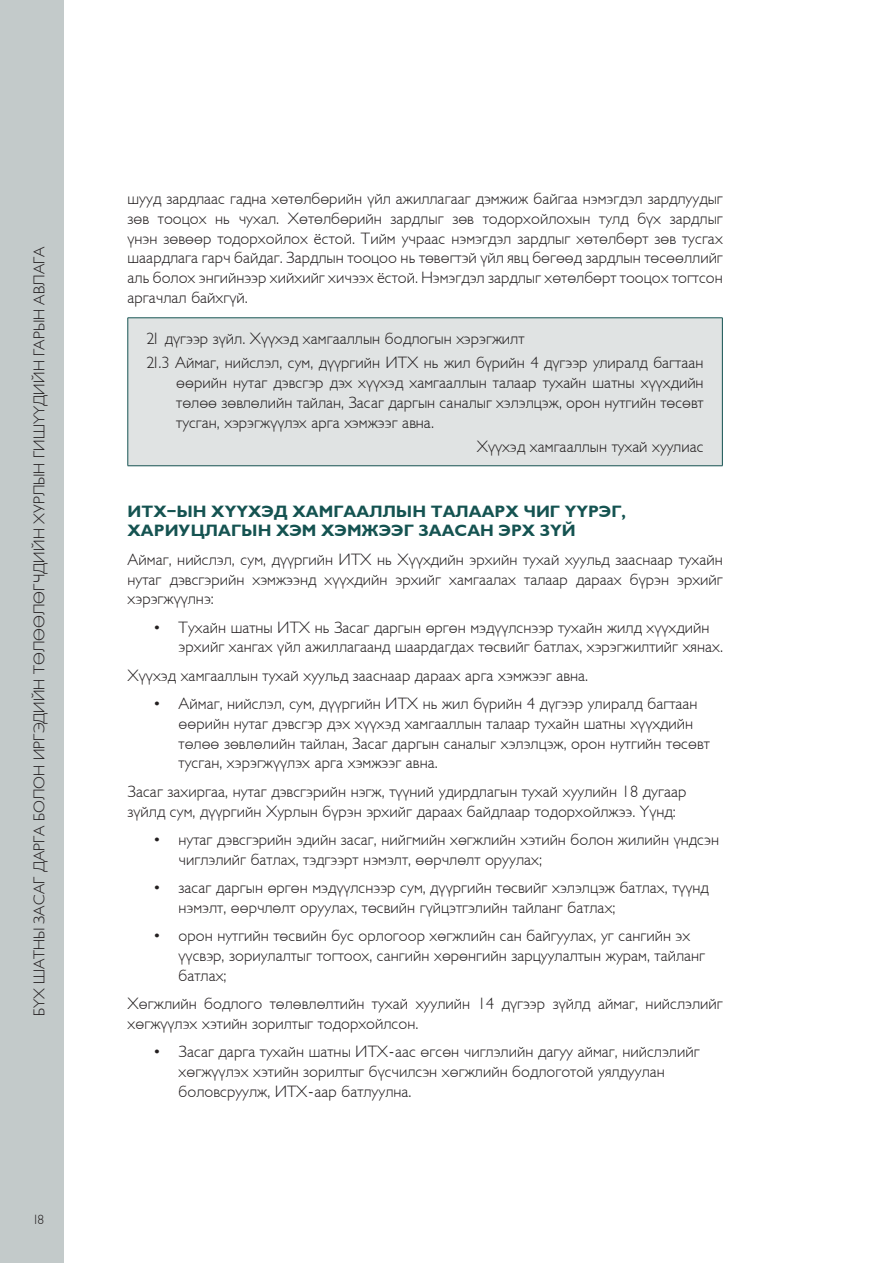
<style>
.page{position:relative;width:893px;height:1263px;background:#fff}
.page>*{position:absolute;margin:0;border:0;box-sizing:border-box;transform-origin:0 0}
.List_Paragraph{font:16.5px/19.8px "Mogul Gals";color:#231f20}
.Normal__Web{font:16.5px/19.8px "Mogul Gals";color:#231f20;text-align:justify}
.garchig{font:700 16.5px/19.8px "Mogul Gals";color:#155351}
.t1{font:15.75px "Mogul Gals";color:#231f20}
.t2{font:13.5px "Mogul Gals";color:#231f20}
.s1{font-family:"Mogul Freeset"}
</style>
<div class="page">
<div style="left:0;top:0;width:64px;height:1263px;background:#c3caca"></div>
<div style="left:128px;top:318px;width:594px;height:148px;background:#e0e3e3"></div>
<hr style="left:128px;top:318px;width:595px;height:1px;background:#155351">
<hr style="left:128px;top:318px;width:1px;height:147px;background:#155351">
<hr style="left:722px;top:318px;width:1px;height:147px;background:#155351">
<hr style="left:128px;top:465px;width:595px;height:1px;background:#155351">
<p class="t1" style="left:31px;top:1016px;width:771px;rotate:-90deg">БҮХ ШАТНЫ ЗАСАГ ДАРГА БОЛОН ИРГЭДИЙН ТӨЛӨӨЛӨГЧДИЙН ХУРЛЫН ГИШҮҮДИЙН ГАРЫН АВЛАГА</p>
<p class="t2" style="left:33px;top:1213px;width:13px">18</p>
<p class="List_Paragraph" style="left:128px;top:189px;width:597px;text-align:justify">шууд зардлаас гадна хөтөлбөрийн үйл ажиллагааг дэмжиж байгаа нэмэгдэл зардлуудыг зөв тооцох нь чухал. Хөтөлбөрийн зардлыг зөв тодорхойлохын тулд бүх зардлыг үнэн зөвөөр тодорхойлох ёстой. Тийм учраас нэмэгдэл зардлыг хөтөлбөрт зөв тусгах шаардлага гарч байдаг. Зардлын тооцоо нь төвөгтэй үйл явц бөгөөд зардлын төсөөллийг аль болох энгийнээр хийхийг хичээх ёстой. Нэмэгдэл зардлыг хөтөлбөрт тооцох тогтсон аргачлал байхгүй.</p>
<p class="List_Paragraph" style="left:147px;top:330px;width:379px">21 дүгээр зүйл. Хүүхэд хамгааллын бодлогын хэрэгжилт</p>
<p class="List_Paragraph" style="left:176px;top:354px;width:529px;text-align:justify;text-indent:-30px">21.3 Аймаг, нийслэл, сум, дүүргийн ИТХ нь жил бүрийн 4 дүгээр улиралд багтаан өөрийн нутаг дэвсгэр дэх хүүхэд хамгааллын талаар тухайн шатны хүүхдийн төлөө зөвлөлийн тайлан, Засаг даргын саналыг хэлэлцэж, орон нутгийн төсөвт тусган, хэрэгжүүлэх арга хэмжээг авна.</p>
<p class="List_Paragraph" style="left:477px;top:437px;width:228px">Хүүхэд хамгааллын тухай хуулиас</p>
<p class="garchig" style="left:128px;top:501px;width:500px">ИТХ-ЫН ХҮҮХЭД ХАМГААЛЛЫН ТАЛААРХ ЧИГ ҮҮРЭГ,<br>ХАРИУЦЛАГЫН ХЭМ ХЭМЖЭЭГ ЗААСАН ЭРХ ЗҮЙ</p>
<p class="Normal__Web" style="left:128px;top:550px;width:597px">Аймаг, нийслэл, сум, дүүргийн ИТХ нь Хүүхдийн эрхийн тухай хуульд зааснаар тухайн нутаг дэвсгэрийн хэмжээнд хүүхдийн эрхийг хамгаалах талаар дараах бүрэн эрхийг хэрэгжүүлнэ:</p>
<p class="List_Paragraph" style="left:179px;top:618px;width:546px;text-indent:-26px">• Тухайн шатны ИТХ нь Засаг даргын өргөн мэдүүлснээр тухайн жилд хүүхдийн эрхийг хангах үйл ажиллагаанд шаардагдах төсвийг батлах, хэрэгжилтийг хянах.</p>
<p class="List_Paragraph" style="left:128px;top:666px;width:462px">Хүүхэд хамгааллын тухай хуульд зааснаар дараах арга хэмжээг авна.</p>
<p class="List_Paragraph" style="left:179px;top:694px;width:533px;text-indent:-26px">• Аймаг, нийслэл, сум, дүүргийн ИТХ нь жил бүрийн 4 дүгээр улиралд багтаан өөрийн нутаг дэвсгэр дэх хүүхэд хамгааллын талаар тухайн шатны хүүхдийн төлөө зөвлөлийн тайлан, Засаг даргын саналыг хэлэлцэж, орон нутгийн төсөвт тусган, хэрэгжүүлэх арга хэмжээг авна.</p>
<p class="List_Paragraph" style="left:128px;top:782px;width:560px">Засаг захиргаа, нутаг дэвсгэрийн нэгж, түүний удирдлагын тухай хуулийн 18 дугаар зүйлд сум, дүүргийн Хурлын бүрэн эрхийг дараах байдлаар тодорхойлжээ. Үүнд:</p>
<p class="List_Paragraph" style="left:179px;top:830px;width:542px;text-indent:-26px">• нутаг дэвсгэрийн эдийн засаг, нийгмийн хөгжлийн хэтийн болон жилийн үндсэн чиглэлийг батлах, тэдгээрт нэмэлт, өөрчлөлт оруулах;</p>
<p class="List_Paragraph" style="left:179px;top:878px;width:532px;text-indent:-26px">• засаг даргын өргөн мэдүүлснээр сум, дүүргийн төсвийг хэлэлцэж батлах, түүнд нэмэлт, өөрчлөлт оруулах, төсвийн гүйцэтгэлийн тайланг батлах;</p>
<p class="List_Paragraph" style="left:179px;top:926px;width:528px;text-indent:-26px">• орон нутгийн төсвийн бус орлогоор хөгжлийн сан байгуулах, уг сангийн эх үүсвэр, зориулалтыг тогтоох, сангийн хөрөнгийн зарцуулалтын журам, тайланг батлах;</p>
<p class="Normal__Web" style="left:128px;top:994px;width:597px">Хөгжлийн бодлого төлөвлөлтийн тухай хуулийн 14 дүгээр зүйлд аймаг, нийслэлийг хөгжүүлэх хэтийн зорилтыг тодорхойлсон.</p>
<p class="List_Paragraph" style="left:179px;top:1042px;width:523px;text-indent:-26px">• Засаг дарга тухайн шатны ИТХ<span class="s1">-</span>аас өгсөн чиглэлийн дагуу аймаг, нийслэлийг хөгжүүлэх хэтийн зорилтыг бүсчилсэн хөгжлийн бодлоготой уялдуулан боловсруулж, ИТХ<span class="s1">-</span>аар батлуулна.</p>
</div>
